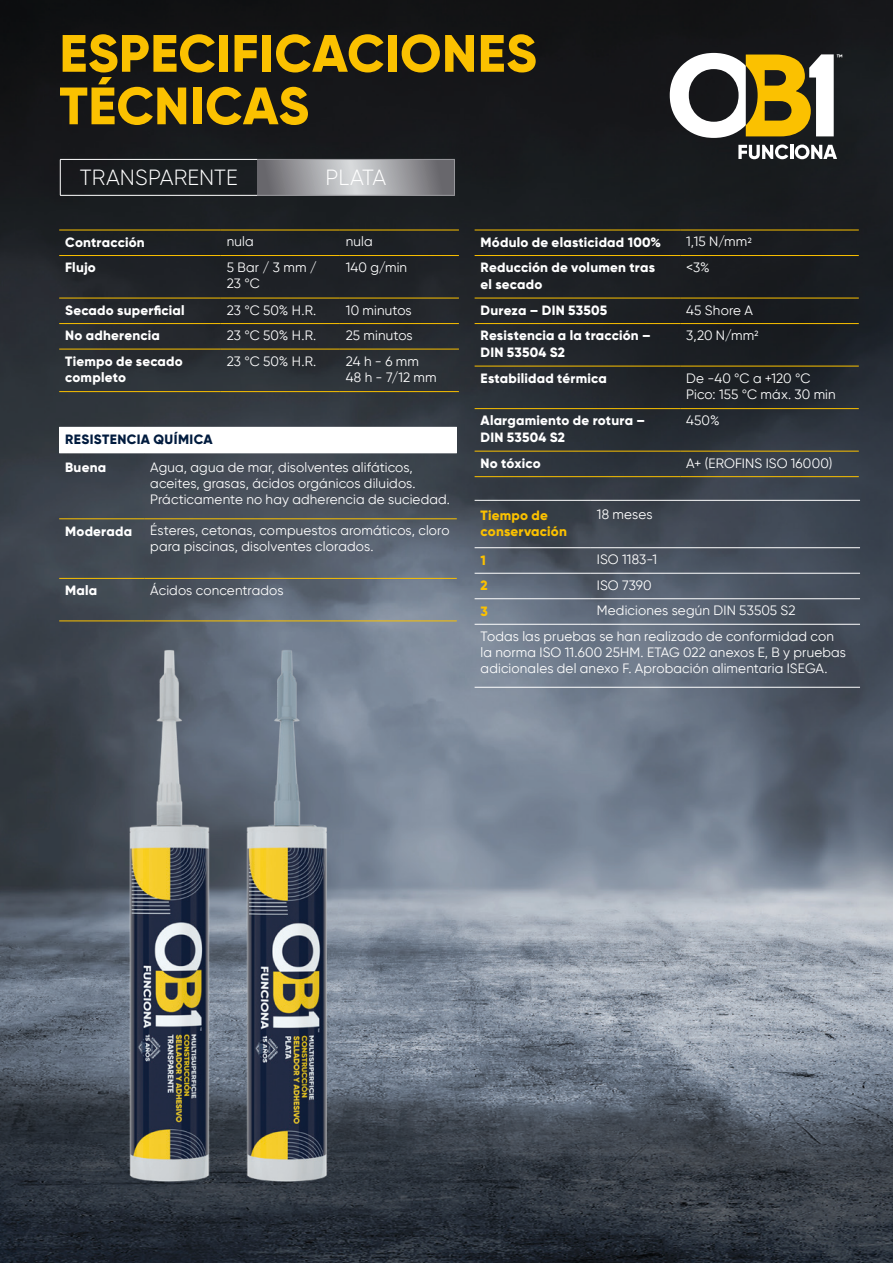
<style>
.page{position:relative;width:893px;height:1263px;background:#fff}
.page>*{position:absolute;margin:0;border:0;box-sizing:border-box;transform-origin:0 0}
.t1{font:800 52.5px/52.5px "Gilroy";letter-spacing:.01em;color:#fbc100}
.t2{font:300 22.05px "Gilroy";color:#fff}
.t3{font:13.5px/16.2px "Gilroy";letter-spacing:.01em;color:#fff}
.t4{font:800 13.5px/16.2px "Gilroy";letter-spacing:.015em;color:#fff}
.t5{font:800 13.5px/16.2px "Gilroy";letter-spacing:.015em;color:#fbc100}
.t6{font:800 13.5px "Gilroy";letter-spacing:.03em;color:#001b3e}
.s1{font-family:"Helvetica Neue LT Std"}
</style>
<div class="page">
<img style="left:0;top:0;width:893px;height:1263px">
<img style="left:105px;top:644px;width:117px;height:542px">
<img style="left:222px;top:644px;width:124px;height:542px">
<hr style="left:475px;top:230px;width:205px;height:1px;background:#fbc100">
<hr style="left:680px;top:230px;width:179px;height:1px;background:#fbc100">
<hr style="left:475px;top:255px;width:205px;height:1px;background:#fbc100">
<hr style="left:680px;top:255px;width:179px;height:1px;background:#fbc100">
<hr style="left:475px;top:298px;width:205px;height:1px;background:#fbc100">
<hr style="left:680px;top:298px;width:179px;height:1px;background:#fbc100">
<hr style="left:475px;top:323px;width:205px;height:1px;background:#fbc100">
<hr style="left:680px;top:323px;width:179px;height:1px;background:#fbc100">
<hr style="left:475px;top:366px;width:205px;height:1px;background:#fbc100">
<hr style="left:680px;top:366px;width:179px;height:1px;background:#fbc100">
<hr style="left:475px;top:408px;width:205px;height:1px;background:#fbc100">
<hr style="left:680px;top:408px;width:179px;height:1px;background:#fbc100">
<hr style="left:475px;top:451px;width:205px;height:1px;background:#fbc100">
<hr style="left:680px;top:451px;width:179px;height:1px;background:#fbc100">
<hr style="left:475px;top:476px;width:205px;height:1px;background:#fbc100">
<hr style="left:680px;top:476px;width:179px;height:1px;background:#fbc100">
<hr style="left:59px;top:230px;width:162px;height:1px;background:#fbc100">
<hr style="left:221px;top:230px;width:119px;height:1px;background:#fbc100">
<hr style="left:340px;top:230px;width:119px;height:1px;background:#fbc100">
<hr style="left:59px;top:255px;width:162px;height:1px;background:#fbc100">
<hr style="left:221px;top:255px;width:119px;height:1px;background:#fbc100">
<hr style="left:340px;top:255px;width:119px;height:1px;background:#fbc100">
<hr style="left:59px;top:298px;width:162px;height:1px;background:#fbc100">
<hr style="left:221px;top:298px;width:119px;height:1px;background:#fbc100">
<hr style="left:340px;top:298px;width:119px;height:1px;background:#fbc100">
<hr style="left:59px;top:323px;width:162px;height:1px;background:#fbc100">
<hr style="left:221px;top:323px;width:119px;height:1px;background:#fbc100">
<hr style="left:340px;top:323px;width:119px;height:1px;background:#fbc100">
<hr style="left:59px;top:349px;width:162px;height:1px;background:#fbc100">
<hr style="left:221px;top:349px;width:119px;height:1px;background:#fbc100">
<hr style="left:340px;top:349px;width:119px;height:1px;background:#fbc100">
<hr style="left:59px;top:391px;width:162px;height:1px;background:#fbc100">
<hr style="left:221px;top:391px;width:119px;height:1px;background:#fbc100">
<hr style="left:340px;top:391px;width:119px;height:1px;background:#fbc100">
<div style="left:59px;top:427px;width:398px;height:26px;background:#fff"></div>
<hr style="left:59px;top:518px;width:85px;height:1px;background:#fbc100">
<hr style="left:144px;top:518px;width:313px;height:1px;background:#fbc100">
<hr style="left:59px;top:578px;width:85px;height:1px;background:#fbc100">
<hr style="left:144px;top:578px;width:313px;height:1px;background:#fbc100">
<hr style="left:59px;top:620px;width:85px;height:1px;background:#fbc100">
<hr style="left:144px;top:620px;width:313px;height:1px;background:#fbc100">
<hr style="left:475px;top:500px;width:116px;height:1px;background:#fff">
<hr style="left:591px;top:500px;width:269px;height:1px;background:#fff">
<hr style="left:475px;top:547px;width:116px;height:1px;background:#fff">
<hr style="left:591px;top:547px;width:269px;height:1px;background:#fff">
<hr style="left:475px;top:573px;width:116px;height:1px;background:#fff">
<hr style="left:591px;top:573px;width:269px;height:1px;background:#fff">
<hr style="left:475px;top:598px;width:116px;height:1px;background:#fff">
<hr style="left:591px;top:598px;width:269px;height:1px;background:#fff">
<hr style="left:475px;top:624px;width:116px;height:1px;background:#fff">
<hr style="left:591px;top:624px;width:269px;height:1px;background:#fff">
<hr style="left:475px;top:687px;width:116px;height:1px;background:#fff">
<hr style="left:591px;top:687px;width:269px;height:1px;background:#fff">
<svg style="left:257px;top:160px;width:197px;height:35px;background:#9b9b9f"></svg>
<hr style="left:60px;top:159px;width:197px;height:1px;background:#fff">
<hr style="left:60px;top:160px;width:1px;height:35px;background:#fff">
<hr style="left:60px;top:195px;width:197px;height:1px;background:#fff">
<hr style="left:257px;top:159px;width:198px;height:1px;background:#98989c">
<hr style="left:454px;top:160px;width:1px;height:35px;background:#98989c">
<hr style="left:257px;top:195px;width:198px;height:1px;background:#98989c">
<svg style="left:670px;top:53px;width:172px;height:85px"></svg>
<svg style="left:738px;top:144px;width:50px;height:15px"></svg>
<hr style="left:790px;top:145px;width:3px;height:14px;background:#fff">
<svg style="left:795px;top:144px;width:42px;height:15px"></svg>
<p class="t1" style="left:59px;top:27px;width:479px">ESPECIFICACIONES<br>TÉCNICAS</p>
<p class="t2" style="left:80px;top:163px;width:159px">TRANSPARENTE</p>
<p class="t2" style="left:326px;top:163px;width:62px">PLATA</p>
<p class="t4" style="left:65px;top:234px;width:81px">Contracción</p>
<p class="t3" style="left:227px;top:233px;width:28px">nula</p>
<p class="t3" style="left:346px;top:233px;width:28px">nula</p>
<p class="t4" style="left:65px;top:259px;width:32px">Flujo</p>
<p class="t3" style="left:227px;top:259px;width:92px">5 Bar / 3 mm /<br>23 <span class="s1">°</span>C</p>
<p class="t3" style="left:346px;top:259px;width:63px">140 g/min</p>
<p class="t4" style="left:65px;top:302px;width:121px">Secado superficial</p>
<p class="t3" style="left:227px;top:302px;width:91px">23 <span class="s1">°</span>C 50% H.R.</p>
<p class="t3" style="left:346px;top:302px;width:67px">10 minutos</p>
<p class="t4" style="left:65px;top:327px;width:96px">No adherencia</p>
<p class="t3" style="left:227px;top:327px;width:91px">23 <span class="s1">°</span>C 50% H.R.</p>
<p class="t3" style="left:346px;top:327px;width:68px">25 minutos</p>
<p class="t4" style="left:65px;top:353px;width:119px">Tiempo de secado completo</p>
<p class="t3" style="left:227px;top:353px;width:91px">23 <span class="s1">°</span>C 50% H.R.</p>
<p class="t3" style="left:346px;top:353px;width:75px">24 h - 6 mm</p>
<p class="t3" style="left:346px;top:369px;width:92px">48 h - 7/12 mm</p>
<p class="t6" style="left:65px;top:431px;width:149px">RESISTENCIA QUÍMICA</p>
<p class="t4" style="left:65px;top:459px;width:43px">Buena</p>
<p class="t3" style="left:150px;top:459px;width:301px">Agua, agua de mar, disolventes alifáticos, aceites, grasas, ácidos orgánicos diluidos.<br>Prácticamente no hay adherencia de suciedad.</p>
<p class="t4" style="left:65px;top:523px;width:68px">Moderada</p>
<p class="t3" style="left:150px;top:522px;width:301px">Ésteres, cetonas, compuestos aromáticos, cloro para piscinas, disolventes clorados.</p>
<p class="t4" style="left:65px;top:582px;width:34px">Mala</p>
<p class="t3" style="left:150px;top:582px;width:135px">Ácidos concentrados</p>
<p class="t4" style="left:481px;top:234px;width:182px">Módulo de elasticidad 100%</p>
<p class="t3" style="left:686px;top:233px;width:67px">1,15 N/mm<sup>2</sup></p>
<p class="t4" style="left:481px;top:259px;width:176px">Reducción de volumen tras el secado</p>
<p class="t3" style="left:686px;top:259px;width:25px">&lt;3%</p>
<p class="t4" style="left:481px;top:302px;width:128px">Dureza – DIN 53505</p>
<p class="t3" style="left:686px;top:302px;width:68px">45 Shore A</p>
<p class="t4" style="left:481px;top:327px;width:172px">Resistencia a la tracción –<br>DIN 53504 S2</p>
<p class="t3" style="left:686px;top:327px;width:74px">3,20 N/mm<sup>2</sup></p>
<p class="t4" style="left:481px;top:370px;width:128px">Estabilidad térmica</p>
<p class="t3" style="left:686px;top:370px;width:126px">De -40 <span class="s1">°</span>C a +120 <span class="s1">°</span>C</p>
<p class="t3" style="left:686px;top:386px;width:151px">Pico: 155 <span class="s1">°</span>C máx. 30 min</p>
<p class="t4" style="left:481px;top:412px;width:166px">Alargamiento de rotura –<br>DIN 53504 S2</p>
<p class="t3" style="left:686px;top:412px;width:35px">450%</p>
<p class="t4" style="left:481px;top:455px;width:62px">No tóxico</p>
<p class="t3" style="left:686px;top:455px;width:148px">A+ (EROFINS ISO 16000)</p>
<p class="t5" style="left:481px;top:507px;width:88px">Tiempo de conservación</p>
<p class="t3" style="left:597px;top:506px;width:57px">18 meses</p>
<p class="t5" style="left:481px;top:552px;width:7px">1</p>
<p class="t3" style="left:597px;top:551px;width:62px">ISO 1183-1</p>
<p class="t5" style="left:481px;top:577px;width:9px">2</p>
<p class="t3" style="left:597px;top:577px;width:56px">ISO 7390</p>
<p class="t5" style="left:481px;top:603px;width:9px">3</p>
<p class="t3" style="left:597px;top:602px;width:200px">Mediciones según DIN 53505 S2</p>
<p class="t3" style="left:481px;top:628px;width:367px">Todas las pruebas se han realizado de conformidad con la norma ISO 11.600 25HM. ETAG 022 anexos E, B y pruebas adicionales del anexo F. Aprobación alimentaria ISEGA.</p>
</div>
